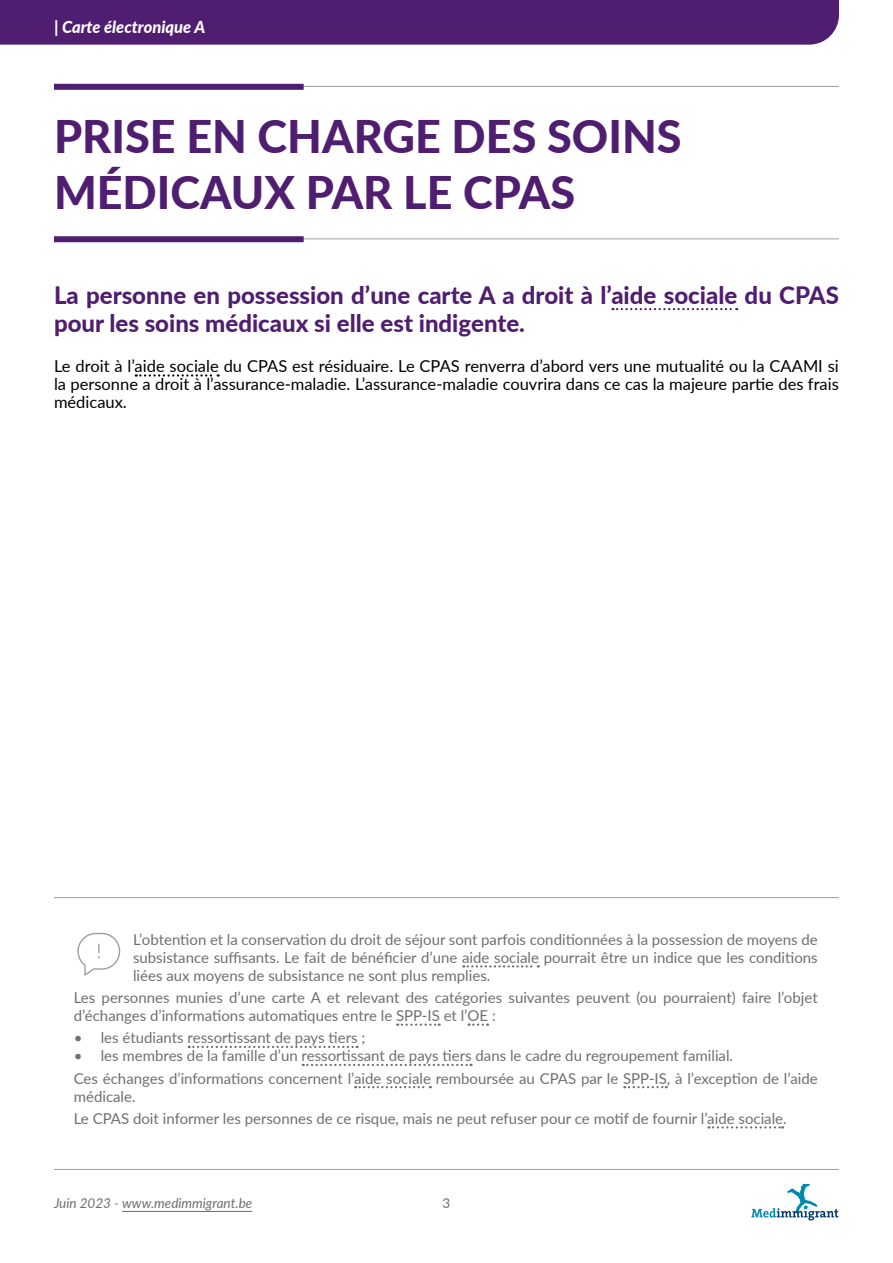
<style>
.page{position:relative;width:893px;height:1263px;background:#fff}
.page>*{position:absolute;margin:0;border:0;box-sizing:border-box;transform-origin:0 0}
.t1{font:900 45px/55.5px "Lato";color:#501e70}
.t2{font:900 24px/28.8px "Lato";color:#501e70}
.t3{font:16.5px/18px "Lato";color:#000;text-align:justify}
.t4{font:italic 900 16.5px "Lato";color:#fff}
.t5{font:15px/18px "Lato";color:#706f6f}
.t6{font:italic 13.5px "Lato";color:#706f6f}
.t7{font:13.5px "Lato";color:#706f6f}
</style>
<div class="page">
<hr style="left:54px;top:238px;width:785px;height:1px;background:#9d9d9c">
<div style="left:54px;top:236px;width:250px;height:6px;background:#501e70"></div>
<hr style="left:54px;top:86px;width:785px;height:1px;background:#9d9d9c">
<div style="left:54px;top:84px;width:250px;height:6px;background:#501e70"></div>
<svg style="left:77px;top:933px;width:43px;height:43px"></svg>
<hr style="left:54px;top:897px;width:785px;height:1px;background:#9d9d9c">
<div style="left:0;top:0;width:839px;height:45px;background:#501e70"></div>
<svg style="left:612px;top:308px;width:125px;height:2px"></svg>
<svg style="left:136px;top:374px;width:83px;height:3px"></svg>
<svg style="left:463px;top:965px;width:76px;height:2px"></svg>
<svg style="left:397px;top:1023px;width:43px;height:3px"></svg>
<svg style="left:469px;top:1023px;width:19px;height:3px"></svg>
<svg style="left:189px;top:1046px;width:169px;height:2px"></svg>
<svg style="left:303px;top:1064px;width:168px;height:2px"></svg>
<svg style="left:355px;top:1086px;width:76px;height:2px"></svg>
<svg style="left:624px;top:1086px;width:43px;height:2px"></svg>
<svg style="left:708px;top:1126px;width:75px;height:2px"></svg>
<hr style="left:54px;top:1169px;width:785px;height:1px;background:#9d9d9c">
<svg style="left:751px;top:1184px;width:87px;height:36px"></svg>
<hr style="left:122px;top:1211px;width:130px;height:1px;background:#706f6f">
<p class="t4" style="left:54px;top:15px;width:153px">| Carte électronique A</p>
<h1 class="t1" style="left:54px;top:107px;width:629px">PRISE EN CHARGE DES SOINS<br>MÉDICAUX PAR LE CPAS</h1>
<h2 class="t2" style="left:54px;top:279px;width:786px">La personne en possession d’une carte A a droit à l’aide sociale du CPAS pour les soins médicaux si elle est indigente.</h2>
<p class="t3" style="left:54px;top:356px;width:786px">Le droit à l’aide sociale du CPAS est résiduaire. Le CPAS renverra d’abord vers une mutualité ou la CAAMI si la personne a droit à l’assurance-maladie. L’assurance-maladie couvrira dans ce cas la majeure partie des frais médicaux.</p>
<p class="t5" style="left:133px;top:930px;width:686px;text-align:justify">L’obtention et la conservation du droit de séjour sont parfois conditionnées à la possession de moyens de subsistance suffisants. Le fait de bénéficier d’une aide sociale pourrait être un indice que les conditions liées aux moyens de subsistance ne sont plus remplies.</p>
<p class="t5" style="left:74px;top:988px;width:745px">Les personnes munies d’une carte A et relevant des catégories suivantes peuvent (ou pourraient) faire l’objet d’échanges d’informations automatiques entre le SPP-IS et l’OE :</p>
<p class="t5" style="left:74px;top:1028px;width:293px">• les étudiants ressortissant de pays tiers ;</p>
<p class="t5" style="left:74px;top:1044px;width:745px;line-height:22.2px">• les membres de la famille d’un ressortissant de pays tiers dans le cadre du regroupement familial.<br>Ces échanges d’informations concernent l’aide sociale remboursée au CPAS par le SPP-IS, à l’exception de l’aide</p>
<p class="t5" style="left:74px;top:1084px;width:714px;line-height:22.2px">médicale.<br>Le CPAS doit informer les personnes de ce risque, mais ne peut refuser pour ce motif de fournir l’aide sociale.</p>
<p class="t6" style="left:54px;top:1194px;width:200px">Juin 2023 - www.medimmigrant.be</p>
<p class="t7" style="left:443px;top:1194px;width:9px">3</p>
</div>
